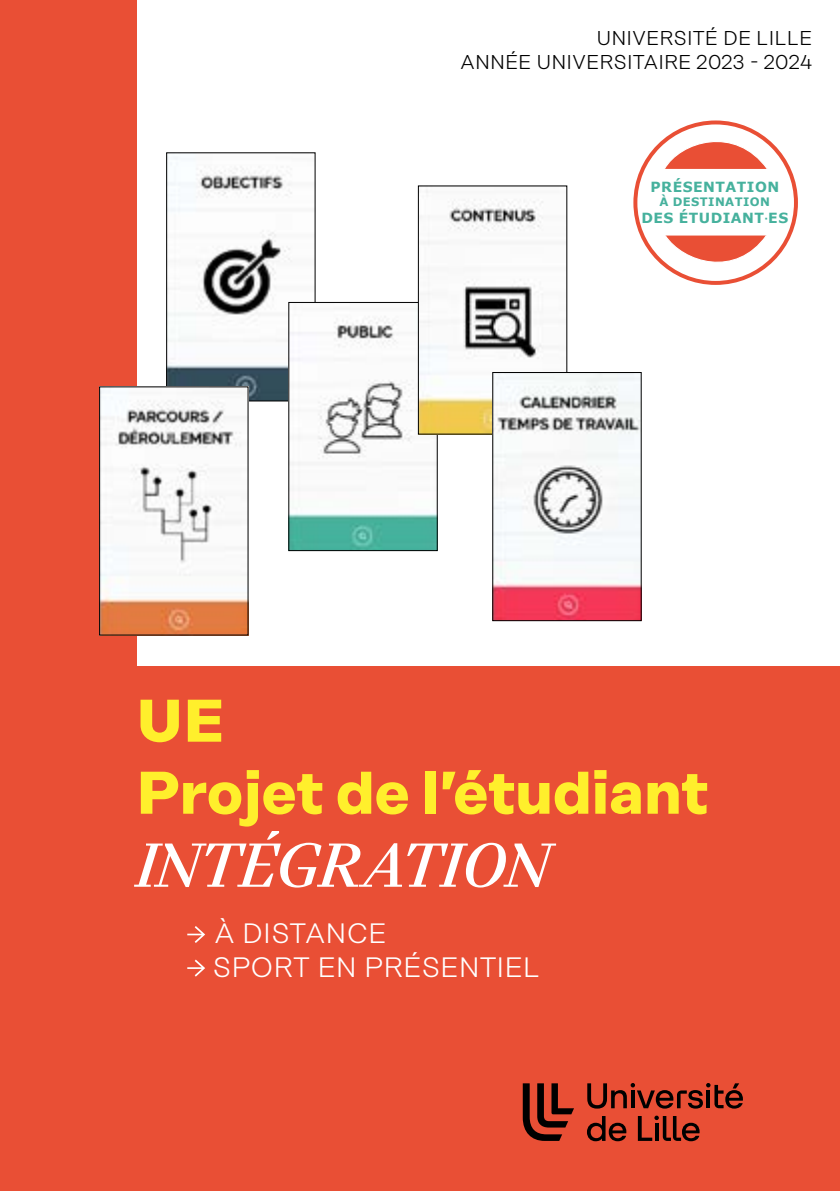
<style>
.page{position:relative;width:840px;height:1191px;background:#fff}
.page>*{position:absolute;margin:0;border:0;box-sizing:border-box;transform-origin:0 0}
.t1{font:700 60px "Rational Display";color:#ffef2c}
.t2{font:italic 500 60px "Eliza";color:#fff}
.t3{font:300 28px "Rational Display";color:#fff}
.t4{font:300 20px "Rational Display";color:#000}
.texte_intérieur_rubrique{font:700 14px "Verdana";letter-spacing:.035em;color:#46b19d}
.texte_intérieur_rubrique-2{font:700 11.6px "Verdana";letter-spacing:.035em;color:#46b19d}
.s1{font-family:"Rational Display";font-weight:500}
</style>
<div class="page">
<div style="left:0;top:0;width:136px;height:1191px;background:#e94f35"></div>
<div style="left:84px;top:666px;width:755px;height:525px;background:#e94f35"></div>
<svg style="left:187px;top:926px;width:18px;height:17px"></svg>
<svg style="left:187px;top:959px;width:18px;height:17px"></svg>
<svg style="left:522px;top:1083px;width:51px;height:58px"></svg>
<svg style="left:587px;top:1116px;width:39px;height:25px"></svg>
<svg style="left:637px;top:1115px;width:62px;height:26px"></svg>
<svg style="left:587px;top:1083px;width:155px;height:25px"></svg>
<img style="left:168px;top:157px;width:145px;height:242px">
<div style="left:166px;top:153px;width:149px;height:248px;border:1px solid #000"></div>
<img style="left:290px;top:304px;width:145px;height:245px">
<div style="left:288px;top:302px;width:149px;height:249px;border:1px solid #000"></div>
<img style="left:420px;top:190px;width:124px;height:242px">
<div style="left:418px;top:186px;width:148px;height:248px;border:1px solid #000"></div>
<img style="left:101px;top:389px;width:145px;height:244px">
<div style="left:99px;top:387px;width:149px;height:248px;border:1px solid #000"></div>
<img style="left:494px;top:374px;width:145px;height:245px">
<div style="left:492px;top:372px;width:149px;height:249px;border:1px solid #000"></div>
<svg style="left:633px;top:120px;width:164px;height:165px"></svg>
<p class="t4" style="left:596px;top:27px;width:217px">UNIVERSITÉ DE LILLE</p>
<p class="t4" style="left:460px;top:51px;width:353px">ANNÉE UNIVERSITAIRE 2023 - 2024</p>
<p class="texte_intérieur_rubrique" style="left:650px;top:177px;width:130px">PRÉSENTATION</p>
<p class="texte_intérieur_rubrique-2" style="left:659px;top:194px;width:112px">À DESTINATION</p>
<p class="texte_intérieur_rubrique" style="left:641px;top:208px;width:148px">DES ÉTUDIANT<span class="s1">·</span>ES</p>
<p class="t1" style="left:136px;top:684px;width:89px">UE</p>
<p class="t1" style="left:136px;top:756px;width:573px">Projet de l’étudiant</p>
<p class="t2" style="left:136px;top:827px;width:414px">INTÉGRATION</p>
<p class="t3" style="left:214px;top:917px;width:174px">À DISTANCE</p>
<p class="t3" style="left:212px;top:951px;width:329px">SPORT EN PRÉSENTIEL</p>
</div>
